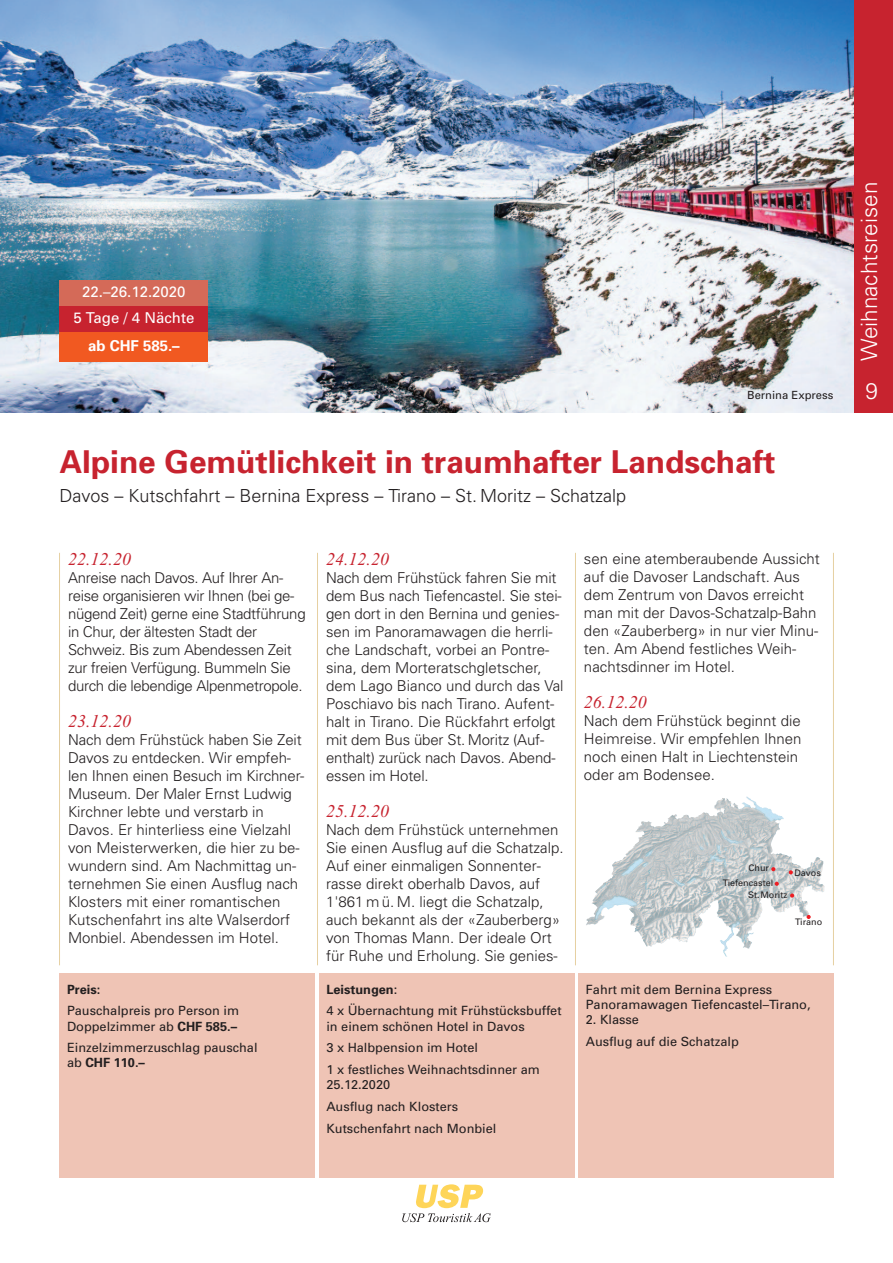
<style>
.page{position:relative;width:893px;height:1263px;background:#fff}
.page>*{position:absolute;margin:0;border:0;box-sizing:border-box;transform-origin:0 0}
.t1{font:700 31.5px "Univers";color:#c7232f}
.t2{font:300 22.5px "Univers";color:#fff}
.t3{font:300 18px "Univers";color:#231f20}
.t4{font:italic 18px "Times New Roman";color:#c7232f}
.t5{font:300 15px/18px "Univers";color:#231f20}
.t6{font:300 15px/18px "Univers";letter-spacing:-.02em;color:#231f20}
.t7{font:15px "Univers";color:#fff}
.t8{font:700 15px "Univers";color:#fff}
.t9{font:12.75px/21.8px "Univers";color:#231f20}
.t10{font:700 12.75px "Univers";color:#231f20}
.t11{font:11.25px "Univers";color:#231f20}
.t12{font:9px "Univers";color:#231f20}
.s1{font-weight:700}
</style>
<div class="page">
<img style="left:0;top:0;width:855px;height:412px">
<div style="left:60px;top:974px;width:255px;height:204px;background:#efc4b5"></div>
<div style="left:319px;top:974px;width:255px;height:204px;background:#efc4b5"></div>
<div style="left:578px;top:974px;width:255px;height:204px;background:#efc4b5"></div>
<hr style="left:317px;top:553px;width:1px;height:412px;background:#e6d0a2">
<hr style="left:59px;top:553px;width:1px;height:412px;background:#e6d0a2">
<hr style="left:575px;top:553px;width:1px;height:412px;background:#e6d0a2">
<hr style="left:833px;top:553px;width:1px;height:412px;background:#e6d0a2">
<svg style="left:402px;top:1184px;width:89px;height:38px"></svg>
<div style="left:60px;top:332px;width:148px;height:29px;background:#f15921"></div>
<div style="left:60px;top:306px;width:148px;height:26px;background:#c7232f"></div>
<div style="left:60px;top:281px;width:148px;height:25px;background:#d46a58"></div>
<img style="left:714px;top:796px;width:111px;height:153px">
<svg style="left:771px;top:867px;width:4px;height:4px"></svg>
<svg style="left:789px;top:870px;width:4px;height:4px"></svg>
<svg style="left:775px;top:882px;width:4px;height:4px"></svg>
<svg style="left:790px;top:893px;width:4px;height:5px"></svg>
<svg style="left:807px;top:915px;width:4px;height:4px"></svg>
<div style="left:855px;top:0;width:38px;height:412px;background:#c7232f"></div>
<p class="t7" style="left:82px;top:287px;width:105px">22.–26.12.2020</p>
<p class="t7" style="left:73px;top:312px;width:122px">5 Tage / 4 Nächte</p>
<p class="t8" style="left:88px;top:340px;width:93px">ab CHF 585.–</p>
<p class="t11" style="left:747px;top:391px;width:88px">Bernina Express</p>
<h1 class="t1" style="left:60px;top:451px;width:717px">Alpine Gemütlichkeit in traumhafter Landschaft</h1>
<p class="t3" style="left:60px;top:489px;width:568px">Davos – Kutschfahrt – Bernina Express – Tirano – St. Moritz – Schatzalp</p>
<p class="t4" style="left:68px;top:553px;width:64px">22.12.20</p>
<p class="t6" style="left:68px;top:570px;width:239px">Anreise nach Davos. Auf Ihrer An - reise organisieren wir Ihnen (bei ge - nügend Zeit) gerne eine Stadt führung in Chur, der ältesten Stadt der Schweiz. Bis zum Abendessen Zeit zur freien Verfügung. Bummeln Sie durch die lebendige Alpen metropole.</p>
<p class="t4" style="left:68px;top:715px;width:64px">23.12.20</p>
<p class="t5" style="left:68px;top:732px;width:238px">Nach dem Frühstück haben Sie Zeit Davos zu entdecken. Wir empfeh&shy;len Ihnen einen Besuch im Kirch ner-Museum. Der Maler Ernst Ludwig Kirchner lebte und verstarb in Davos. Er hinterliess eine Viel zahl von Meisterwerken, die hier zu be&shy;wundern sind. Am Nachmittag un&shy;ternehmen Sie einen Ausflug nach Klosters mit einer romantischen Kutschenfahrt ins alte Walser dorf Monbiel. Abendessen im Hotel.</p>
<p class="t10" style="left:67px;top:984px;width:35px">Preis:</p>
<p class="t9" style="left:67px;top:1004px;width:174px;line-height:15.3px">Pauschalpreis pro Person im<br>Doppelzimmer ab <span class="s1">CHF 585.–</span></p>
<p class="t9" style="left:67px;top:1041px;width:192px;line-height:15.3px">Einzelzimmerzuschlag pauschal ab <span class="s1">CHF 110.–</span></p>
<p class="t4" style="left:326px;top:553px;width:64px">24.12.20</p>
<p class="t5" style="left:326px;top:570px;width:239px">Nach dem Frühstück fahren Sie mit dem Bus nach Tiefencastel. Sie stei&shy;gen dort in den Bernina und genies&shy;sen im Panora mawagen die herrli&shy;che Landschaft, vorbei an Pontre - sina, dem Morte ratsch glet scher, dem Lago Bianco und durch das Val<br>Poschiavo bis nach Tirano. Aufent - halt in Tirano. Die Rückfahrt erfolgt mit dem Bus über St. Moritz (Auf - enthalt) zurück nach Davos. Abend - essen im Hotel.</p>
<p class="t4" style="left:326px;top:805px;width:64px">25.12.20</p>
<p class="t5" style="left:326px;top:822px;width:239px">Nach dem Frühstück unternehmen Sie einen Ausflug auf die Schatzalp.<br>Auf einer einmaligen Sonnen ter - rasse direkt oberhalb Davos, auf 1'861 m ü. M. liegt die Schatzalp, auch bekannt als der «Zauberberg» von Thomas Mann. Der ideale Ort für Ruhe und Erholung. Sie genies-</p>
<p class="t9" style="left:326px;top:979px;width:237px"><span class="s1">Leistungen</span>:<br>4 x Übernachtung mit Frühstücksbuffet</p>
<p class="t9" style="left:326px;top:1016px;width:215px">in einem schönen Hotel in Davos<br>3 x Halbpension im Hotel<br>1 x festliches Weihnachtsdinner am</p>
<p class="t9" style="left:326px;top:1075px;width:172px">25.12.2020<br>Ausflug nach Klosters<br>Kutschenfahrt nach Monbiel</p>
<p class="t5" style="left:584px;top:551px;width:237px">sen eine atemberaubende Aussicht auf die Davoser Landschaft. Aus dem Zentrum von Davos erreicht man mit der Davos-Schatzalp-Bahn den «Zauberberg» in nur vier Minu - ten. Am Abend festliches Weih - nachtsdinner im Hotel.</p>
<p class="t4" style="left:584px;top:695px;width:64px">26.12.20</p>
<p class="t5" style="left:584px;top:713px;width:219px">Nach dem Frühstück beginnt die<br>Heimreise. Wir empfehlen Ihnen noch einen Halt in Liechtenstein oder am Bodensee.</p>
<p class="t12" style="left:748px;top:865px;width:22px">Chur</p>
<p class="t12" style="left:723px;top:879px;width:52px">Tiefencastel</p>
<p class="t12" style="left:748px;top:891px;width:41px">St.Moritz</p>
<p class="t12" style="left:794px;top:869px;width:28px">Davos</p>
<p class="t12" style="left:795px;top:919px;width:28px">Tirano</p>
<p class="t9" style="left:586px;top:982px;width:226px;line-height:15.3px">Fahrt mit dem Bernina Express<br>Panorama wagen Tiefencastel–Tirano,</p>
<p class="t9" style="left:586px;top:1010px;width:155px">2. Klasse<br>Ausflug auf die Schatzalp</p>
<h2 class="t2" style="left:861px;top:361px;width:181px;rotate:-90deg">Weihnachtsreisen</h2>
<h2 class="t2" style="left:866px;top:383px;width:14px">9</h2>
</div>
